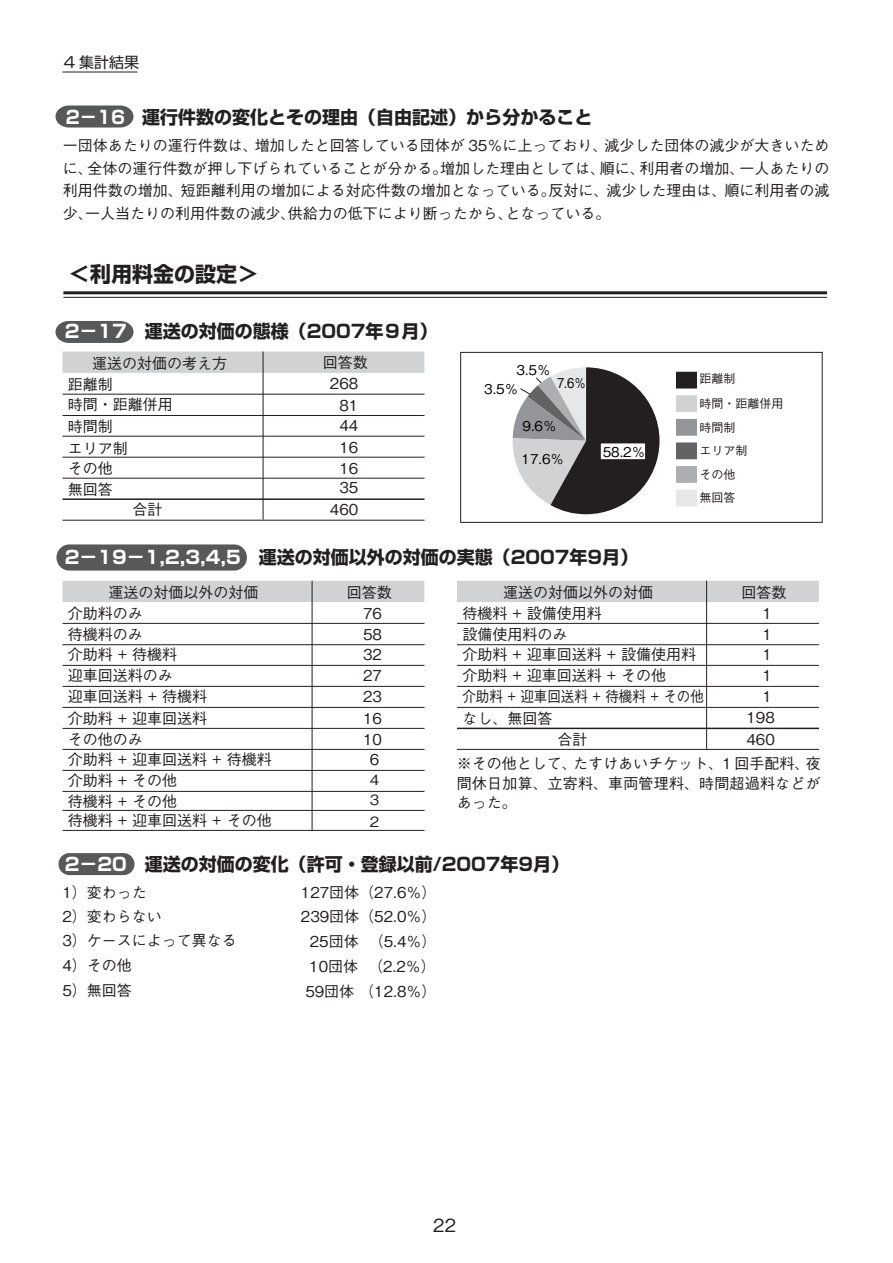
<style>
.page{position:relative;width:893px;height:1263px;background:#fff}
.page>*{position:absolute;margin:0;border:0;box-sizing:border-box;transform-origin:0 0}
.t1{font:700 21px "Shin Go Pro";color:#231f20}
.t2{font:700 18px "Shin Go Pro";color:#231f20}
.t3{font:500 18px "Gothic BBB Pro";color:#231f20}
.t4{font:500 15px/21px "Gothic BBB Pro";color:#231f20}
.t5{font:500 15px "Gothic BBB Pro";color:#231f20;scale:.9 1}
.t6{font:15px "Shin Go Pro";color:#231f20}
.t7{font:500 14.1px/20px "Gothic BBB Pro";color:#231f20;scale:1.07 1}
.t8{font:500 13.5px "Gothic BBB Pro";color:#000}
.t9{font:500 13.5px "Gothic BBB Pro";color:#000;scale:.85 1}
.t10{font:500 12px "Gothic BBB Pro";color:#231f20}
.s1{color:#fff}
</style>
<div class="page">
<svg style="left:56px;top:544px;width:191px;height:26px;background:#5e5f61"></svg>
<svg style="left:58px;top:853px;width:76px;height:22px;background:#626364"></svg>
<svg style="left:62px;top:71px;width:76px;height:2px"></svg>
<svg style="left:56px;top:106px;width:78px;height:22px;background:#666769"></svg>
<svg style="left:56px;top:321px;width:78px;height:22px;background:#636466"></svg>
<svg style="left:62px;top:351px;width:363px;height:170px"></svg>
<svg style="left:62px;top:580px;width:363px;height:251px"></svg>
<div style="left:676px;top:490px;width:21px;height:16px;background:#e6e7e9"></div>
<div style="left:676px;top:466px;width:21px;height:17px;background:#adaeb2"></div>
<div style="left:676px;top:442px;width:21px;height:17px;background:#636366"></div>
<div style="left:676px;top:419px;width:21px;height:17px;background:#939598"></div>
<div style="left:676px;top:395px;width:21px;height:17px;background:#d1d2d4"></div>
<div style="left:676px;top:372px;width:21px;height:16px;background:#231f20"></div>
<svg style="left:512px;top:367px;width:147px;height:147px"></svg>
<div style="left:460px;top:352px;width:363px;height:171px;border:1px solid #231f20"></div>
<svg style="left:457px;top:580px;width:363px;height:170px"></svg>
<svg style="left:63px;top:291px;width:765px;height:7px;background:#807e7f"></svg>
<div style="left:600px;top:443px;width:46px;height:17px;background:#fff"></div>
<div style="left:599px;top:442px;width:47px;height:19px;border:2px solid #231f20"></div>
<p class="t6" style="left:64px;top:49px;width:77px">4 集計結果</p>
<p class="t2" style="left:66px;top:103px;width:528px"><span class="s1">2－16</span> 運行件数の変化とその理由（自由記述）から分かること</p>
<p class="t4" style="left:63px;top:132px;width:768px;line-height:22.5px;text-align:justify">一団体あたりの運行件数は、増加したと回答している団体が 35％に上っており、減少した団体の減少が大きいために、全体の運行件数が押し下げられていることが分かる。増加した理由としては、順に、利用者の増加、一人あたりの利用件数の増加、短距離利用の増加による対応件数の増加となっている。反対に、減少した理由は、順に利用者の減少、一人当たりの利用件数の減少、供給力の低下により断ったから、となっている。</p>
<h1 class="t1" style="left:69px;top:258px;width:190px">＜利用料金の設定＞</h1>
<p class="t2" style="left:65px;top:317px;width:374px"><span class="s1">2－17</span> 運送の対価の態様（2007年９月）</p>
<p class="t4" style="left:92px;top:351px;width:137px">運送の対価の考え方</p>
<p class="t4" style="left:323px;top:350px;width:46px">回答数</p>
<p class="t4" style="left:68px;top:372px;width:106px;line-height:20.2px">距離制<br>時間・距離併用</p>
<p class="t4" style="left:68px;top:413px;width:61px;line-height:22.2px">時間制エリア制</p>
<p class="t4" style="left:68px;top:456px;width:46px">その他無回答</p>
<p class="t4" style="left:133px;top:497px;width:31px">合計</p>
<p class="t4" style="left:330px;top:371px;width:30px;line-height:21.8px;text-align:right">268<br>81</p>
<p class="t4" style="left:339px;top:413px;width:20px;line-height:21.5px;text-align:justify">44<br>16<br>16</p>
<p class="t4" style="left:330px;top:474px;width:30px;line-height:22px;text-align:right">35<br>460</p>
<p class="t8" style="left:517px;top:359px;width:36px">3.5％</p>
<p class="t8" style="left:484px;top:378px;width:36px">3.5％</p>
<p class="t9" style="left:557px;top:372px;width:36px">7.6％</p>
<p class="t8" style="left:523px;top:415px;width:36px">9.6％</p>
<p class="t8" style="left:522px;top:448px;width:44px">17.6％</p>
<p class="t8" style="left:603px;top:441px;width:44px">58.2％</p>
<p class="t2" style="left:65px;top:543px;width:575px"><span class="s1">2－19－1,2,3,4,5</span> 運送の対価以外の対価の実態（2007年9月）</p>
<p class="t10" style="left:700px;top:369px;width:37px">距離制</p>
<p class="t10" style="left:700px;top:394px;width:85px">時間・距離併用</p>
<p class="t10" style="left:700px;top:418px;width:37px">時間制</p>
<p class="t10" style="left:700px;top:441px;width:49px">エリア制</p>
<p class="t10" style="left:700px;top:465px;width:37px">その他</p>
<p class="t10" style="left:700px;top:488px;width:37px">無回答</p>
<p class="t4" style="left:109px;top:580px;width:152px">運送の対価以外の対価</p>
<p class="t4" style="left:347px;top:580px;width:46px">回答数</p>
<p class="t4" style="left:68px;top:601px;width:76px;line-height:21.6px">介助料のみ待機料のみ</p>
<p class="t4" style="left:68px;top:642px;width:111px">介助料 + 待機料</p>
<p class="t4" style="left:68px;top:684px;width:141px">迎車回送料 + 待機料</p>
<p class="t4" style="left:363px;top:601px;width:20px;line-height:21.6px">76<br>58</p>
<p class="t4" style="left:363px;top:642px;width:20px;text-align:center">32<br>27<br>23<br>16<br>10<br>6</p>
<p class="t7" style="left:370px;top:768px;width:10px">4<br>3</p>
<p class="t7" style="left:370px;top:810px;width:10px">2</p>
<p class="t4" style="left:68px;top:663px;width:106px">迎車回送料のみ</p>
<p class="t4" style="left:68px;top:706px;width:205px">介助料 + 迎車回送料<br>その他のみ<br>介助料 + 迎車回送料 + 待機料介助料 + その他<br>待機料 + その他</p>
<p class="t4" style="left:68px;top:808px;width:205px">待機料 + 迎車回送料 + その他</p>
<p class="t4" style="left:503px;top:580px;width:151px">運送の対価以外の対価</p>
<p class="t4" style="left:741px;top:580px;width:46px">回答数</p>
<p class="t4" style="left:462px;top:601px;width:141px">待機料 + 設備使用料</p>
<p class="t4" style="left:763px;top:601px;width:11px">1</p>
<p class="t4" style="left:462px;top:622px;width:106px">設備使用料のみ</p>
<p class="t4" style="left:462px;top:642px;width:235px">介助料 + 迎車回送料 + 設備使用料</p>
<p class="t4" style="left:462px;top:663px;width:205px">介助料 + 迎車回送料 + その他</p>
<p class="t5" style="left:462px;top:685px;width:270px">介助料 + 迎車回送料 + 待機料 + その他</p>
<p class="t4" style="left:462px;top:706px;width:91px">なし、無回答</p>
<p class="t4" style="left:558px;top:727px;width:31px">合計</p>
<p class="t4" style="left:746px;top:623px;width:30px;line-height:20.5px;text-align:right">1<br>1<br>1<br>1<br>198</p>
<p class="t4" style="left:746px;top:726px;width:30px">460</p>
<p class="t4" style="left:457px;top:752px;width:366px;line-height:19.5px;text-align:justify">※その他として、たすけあいチケット、１回手配料、夜間休日加算、立寄料、車両管理料、時間超過料などがあった。</p>
<p class="t2" style="left:65px;top:850px;width:506px"><span class="s1">2－20</span> 運送の対価の変化（許可・登録以前/2007年9月）</p>
<p class="t4" style="left:290px;top:878px;width:148px;line-height:24.6px;text-align:right">127団体（27.6％）<br>239団体（52.0％）　25団体 （5.4％）<br>10団体 （2.2％）　59団体 （12.8％）</p>
<p class="t4" style="left:62px;top:878px;width:101px;line-height:24px">1）変わった<br>2）変わらない</p>
<p class="t4" style="left:62px;top:926px;width:176px;line-height:24.8px">3）ケースによって異なる<br>4）その他<br>5）無回答</p>
<p class="t3" style="left:433px;top:1211px;width:24px">22</p>
</div>
